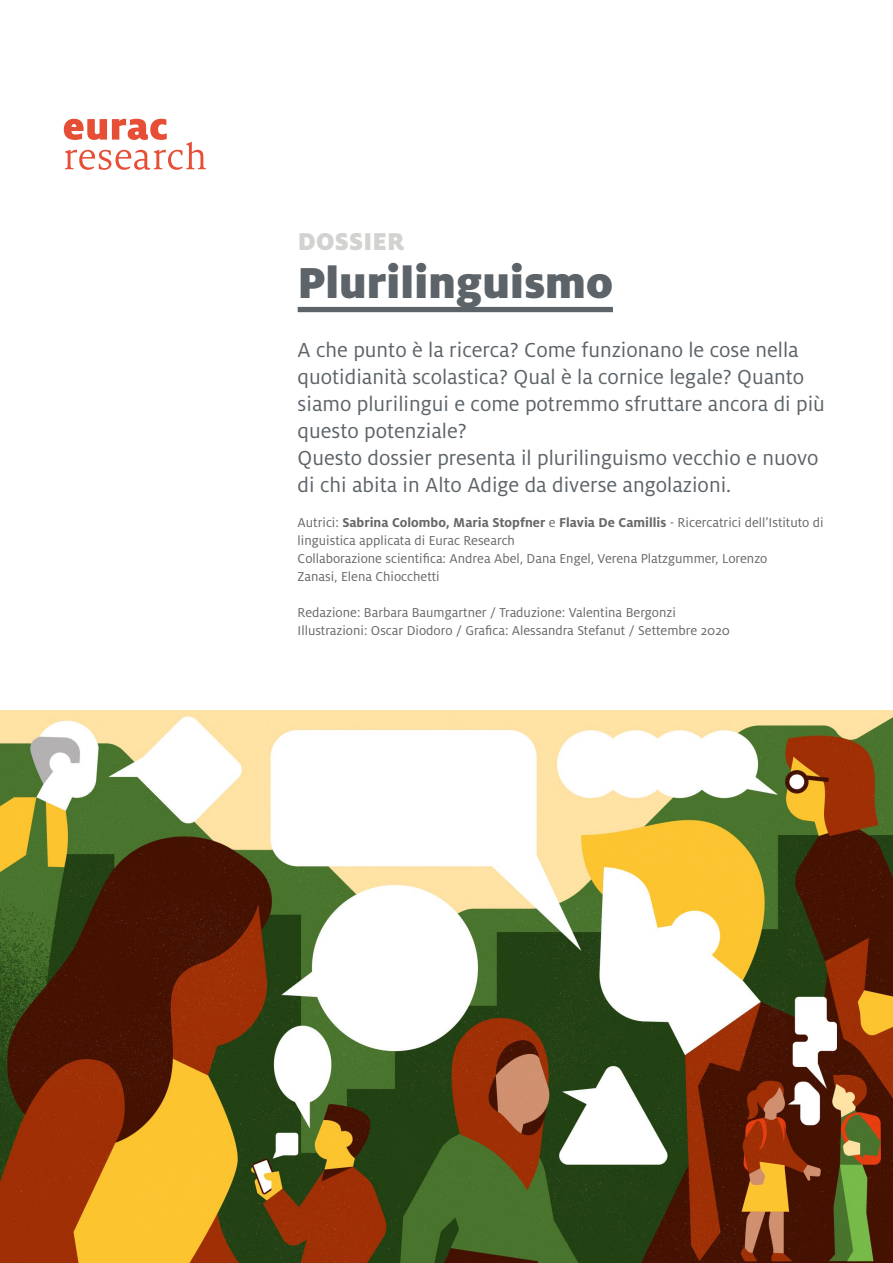
<style>
.page{position:relative;width:893px;height:1263px;background:#fff}
.page>*{position:absolute;margin:0;border:0;box-sizing:border-box;transform-origin:0 0}
.t1{font:900 48px "Milo Pro";color:#5d6469}
.t2{font:900 27px "Milo Pro";letter-spacing:.01em;color:#d2d3d0}
.t3{font:22.5px/27px "Milo Pro";color:#5d6469}
.t4{font:14.25px/18px "Milo Pro";color:#686667}
.s1{font-weight:700}
</style>
<div class="page">
<div style="left:298px;top:307px;width:315px;height:5px;background:#5d6469"></div>
<svg style="left:64px;top:119px;width:142px;height:51px"></svg>
<img style="left:0;top:710px;width:893px;height:553px">
<h2 class="t2" style="left:298px;top:225px;width:108px">DOSSIER</h2>
<h1 class="t1" style="left:298px;top:254px;width:317px">Plurilinguismo</h1>
<p class="t3" style="left:298px;top:336px;width:529px">A che punto è la ricerca? Come funzionano le cose nella quotidianità scolastica? Qual è la cornice legale? Quanto siamo plurilingui e come potremmo sfruttare ancora di più questo potenziale?<br>Questo dossier presenta il plurilinguismo vecchio e nuovo di chi abita in Alto Adige da diverse angolazioni.</p>
<p class="t4" style="left:298px;top:514px;width:528px">Autrici: <span class="s1">Sabrina Colombo, Maria Stopfner</span> e <span class="s1">Flavia De Camillis</span> - Ricercatrici dell’Istituto di linguistica applicata di Eurac Research<br>Collaborazione scientifica: Andrea Abel, Dana Engel, Verena Platzgummer, Lorenzo<br>Zanasi, Elena Chiocchetti</p>
<p class="t4" style="left:298px;top:604px;width:434px">Redazione: Barbara Baumgartner / Traduzione: Valentina Bergonzi<br>Illustrazioni: Oscar Diodoro / Grafica: Alessandra Stefanut / Settembre 2020</p>
</div>
